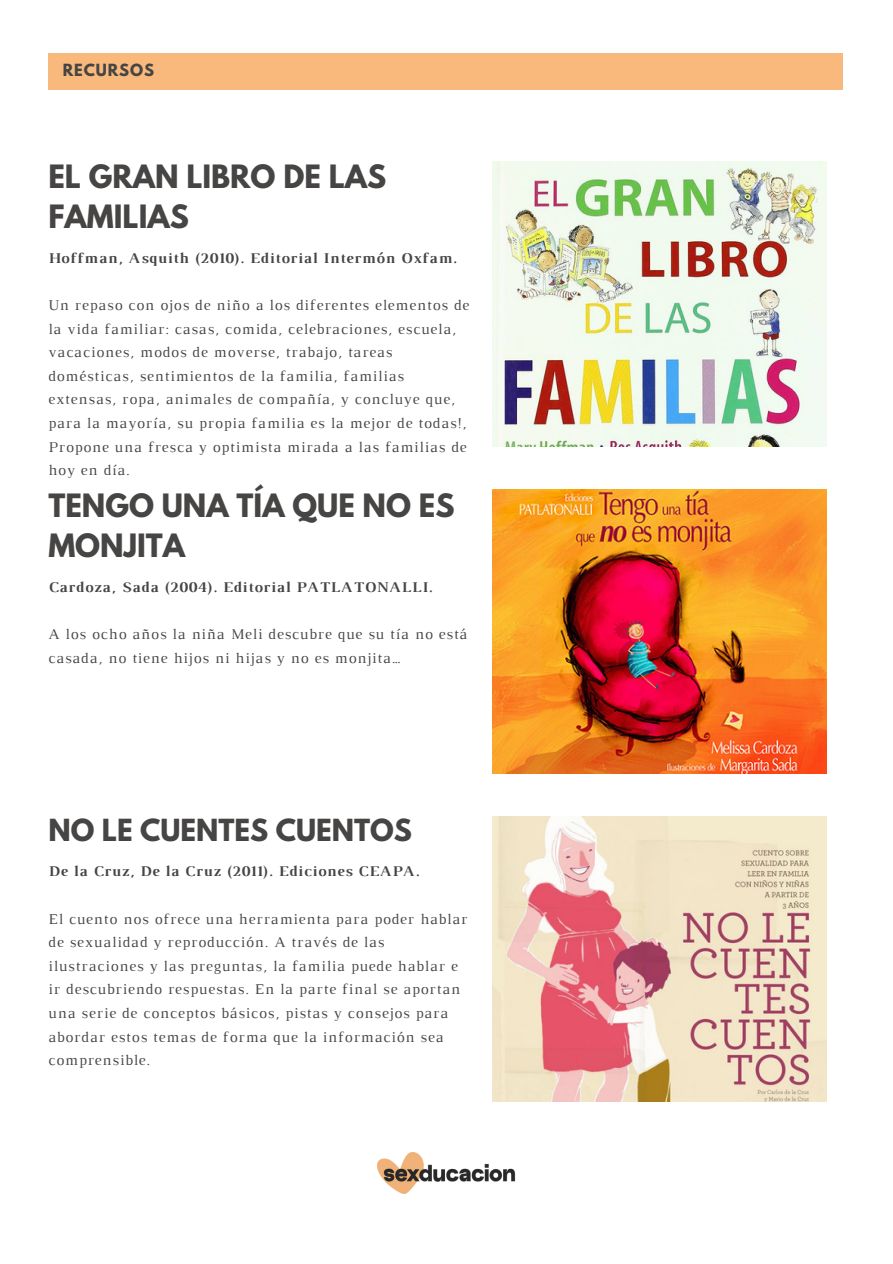
<style>
.page{position:relative;width:893px;height:1264px;background:#fff}
.page>*{position:absolute;margin:0;border:0;box-sizing:border-box;transform-origin:0 0}
.t1{font:700 28.5px/39.3px "League Spartan";color:#464544}
.t2{font:700 27px "League Spartan";color:#464544}
.t3{font:15.15px/23.5px "Luthier";letter-spacing:.06em;color:#464544}
.t4{font:700 15.15px "Luthier";letter-spacing:.06em;color:#464544}
.t5{font:700 14.85px "League Spartan";letter-spacing:.06em;color:#464544}
</style>
<div class="page">
<div style="left:48px;top:53px;width:794px;height:36px;background:#fab97c"></div>
<img style="left:492px;top:162px;width:334px;height:284px">
<img style="left:492px;top:489px;width:334px;height:284px">
<img style="left:492px;top:816px;width:334px;height:285px">
<img style="left:377px;top:1152px;width:138px;height:41px">
<p class="t5" style="left:63px;top:62px;width:93px">RECURSOS</p>
<p class="t1" style="left:48px;top:161px;width:339px">EL GRAN LIBRO DE LAS<br>FAMILIAS</p>
<p class="t4" style="left:48px;top:252px;width:410px">Hoffman, Asquith (2010). Editorial Intermón Oxfam.</p>
<p class="t3" style="left:48px;top:294px;width:422px">Un repaso con ojos de niño a los diferentes elementos de la vida familiar: casas, comida, celebraciones, escuela, vacaciones, modos de moverse, trabajo, tareas domésticas, sentimientos de la familia, familias extensas, ropa, animales de compañía, y concluye que, para la mayoría, su propia familia es la mejor de todas!, Propone una fresca y optimista mirada a las familias de hoy en día.</p>
<p class="t1" style="left:48px;top:490px;width:408px">TENGO UNA TÍA QUE NO ES<br>MONJITA</p>
<p class="t4" style="left:48px;top:581px;width:385px">Cardoza, Sada (2004). Editorial PATLATONALLI.</p>
<p class="t3" style="left:48px;top:623px;width:420px">A los ocho años la niña Meli descubre que su tía no está casada, no tiene hijos ni hijas y no es monjita…</p>
<p class="t2" style="left:49px;top:816px;width:365px">NO LE CUENTES CUENTOS</p>
<p class="t4" style="left:49px;top:866px;width:372px">De la Cruz, De la Cruz (2011). Ediciones CEAPA.</p>
<p class="t3" style="left:49px;top:908px;width:420px">El cuento nos ofrece una herramienta para poder hablar de sexualidad y reproducción. A través de las ilustraciones y las preguntas, la familia puede hablar e ir descubriendo respuestas. En la parte final se aportan una serie de conceptos básicos, pistas y consejos para abordar estos temas de forma que la información sea comprensible.</p>
</div>
